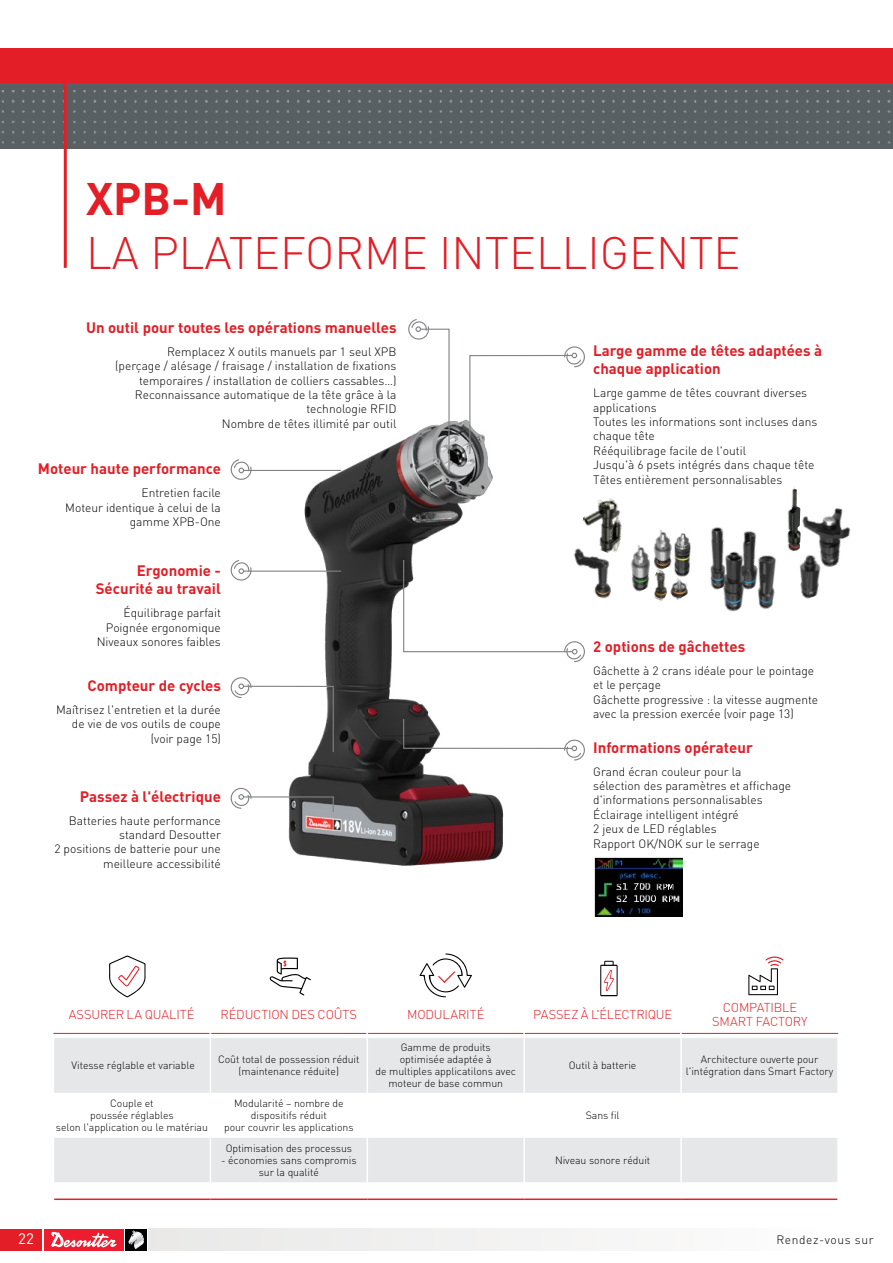
<style>
.page{position:relative;width:893px;height:1263px;background:#fff}
.page>*{position:absolute;margin:0;border:0;box-sizing:border-box;transform-origin:0 0}
.t1{font:300 45px "DIN";color:#e31e26}
.t2{font:700 45px "DIN";color:#e31e26}
.t3{font:700 15px/18px "DIN";color:#e31e26}
.t4{font:15px "DIN";color:#fff}
.t5{font:300 12.75px/13.5px "DIN";letter-spacing:-.015em;color:#e31e26;text-align:center}
.t6{font:300 12px/14.4px "DIN";color:#000;text-align:right}
.t7{font:300 12px "DIN";letter-spacing:.05em;color:#000}
.t8{font:300 10.5px/12px "DIN";letter-spacing:-.005em;color:#000;text-align:center}
</style>
<div class="page">
<div style="left:0;top:83px;width:893px;height:66px;background:#586063"></div>
<div style="left:0;top:49px;width:893px;height:34px;background:#e31e26"></div>
<div style="left:0;top:1229px;width:43px;height:21px;background:#e31e26"></div>
<svg style="left:125px;top:1229px;width:1px;height:21px"></svg>
<div style="left:126px;top:1229px;width:21px;height:21px;background:#000"></div>
<div style="left:44px;top:1229px;width:80px;height:21px;background:#ed1c2e"></div>
<svg style="left:51px;top:1231px;width:66px;height:16px"></svg>
<svg style="left:128px;top:1230px;width:16px;height:19px"></svg>
<div style="left:148px;top:1229px;width:675px;height:21px;background:#f3f2f1"></div>
<img style="left:271px;top:419px;width:233px;height:447px">
<hr style="left:244px;top:470px;width:97px;height:1px;background:#808285">
<svg style="left:230px;top:459px;width:22px;height:21px"></svg>
<hr style="left:244px;top:571px;width:97px;height:1px;background:#808285">
<svg style="left:230px;top:560px;width:22px;height:21px"></svg>
<svg style="left:406px;top:319px;width:44px;height:156px"></svg>
<svg style="left:403px;top:559px;width:182px;height:104px"></svg>
<svg style="left:469px;top:346px;width:116px;height:109px"></svg>
<svg style="left:230px;top:677px;width:104px;height:76px"></svg>
<svg style="left:403px;top:718px;width:182px;height:43px"></svg>
<svg style="left:230px;top:787px;width:104px;height:26px"></svg>
<img style="left:594px;top:856px;width:89px;height:60px">
<hr style="left:64px;top:80px;width:3px;height:188px;background:#e31e26">
<div style="left:54px;top:1038px;width:783px;height:144px;background:#e6e7e8"></div>
<svg style="left:54px;top:1093px;width:783px;height:44px"></svg>
<hr style="left:523px;top:1038px;width:2px;height:55px;background:#fff">
<hr style="left:680px;top:1038px;width:2px;height:55px;background:#fff">
<hr style="left:523px;top:1093px;width:2px;height:44px;background:#fff">
<hr style="left:680px;top:1093px;width:2px;height:44px;background:#fff">
<hr style="left:523px;top:1137px;width:2px;height:45px;background:#fff">
<hr style="left:680px;top:1137px;width:2px;height:45px;background:#fff">
<hr style="left:367px;top:1038px;width:1px;height:55px;background:#fff">
<hr style="left:367px;top:1093px;width:1px;height:44px;background:#fff">
<hr style="left:367px;top:1137px;width:1px;height:45px;background:#fff">
<hr style="left:210px;top:1038px;width:1px;height:55px;background:#fff">
<hr style="left:210px;top:1093px;width:1px;height:44px;background:#fff">
<hr style="left:210px;top:1137px;width:1px;height:45px;background:#fff">
<hr style="left:54px;top:1198px;width:156px;height:2px;background:#e31e26">
<hr style="left:210px;top:1198px;width:157px;height:2px;background:#e31e26">
<hr style="left:367px;top:1198px;width:157px;height:2px;background:#e31e26">
<hr style="left:524px;top:1198px;width:157px;height:2px;background:#e31e26">
<hr style="left:681px;top:1198px;width:156px;height:2px;background:#e31e26">
<hr style="left:53px;top:1033px;width:157px;height:1px;background:#e31e26">
<hr style="left:211px;top:1033px;width:156px;height:1px;background:#e31e26">
<hr style="left:368px;top:1033px;width:155px;height:1px;background:#e31e26">
<hr style="left:525px;top:1033px;width:155px;height:1px;background:#e31e26">
<hr style="left:682px;top:1033px;width:156px;height:1px;background:#e31e26">
<svg style="left:109px;top:956px;width:37px;height:41px"></svg>
<svg style="left:419px;top:953px;width:53px;height:44px"></svg>
<svg style="left:269px;top:957px;width:42px;height:38px"></svg>
<svg style="left:600px;top:961px;width:18px;height:35px"></svg>
<svg style="left:748px;top:956px;width:35px;height:39px"></svg>
<img style="left:562px;top:556px;width:49px;height:45px">
<img style="left:712px;top:527px;width:45px;height:13px">
<img style="left:710px;top:540px;width:65px;height:72px">
<img style="left:674px;top:576px;width:14px;height:24px">
<img style="left:675px;top:538px;width:15px;height:38px">
<img style="left:631px;top:545px;width:16px;height:47px">
<img style="left:639px;top:530px;width:49px;height:43px">
<img style="left:647px;top:569px;width:27px;height:32px">
<img style="left:574px;top:498px;width:61px;height:58px">
<img style="left:802px;top:508px;width:49px;height:55px">
<img style="left:799px;top:547px;width:39px;height:52px">
<img style="left:787px;top:487px;width:14px;height:64px">
<h1 class="t2" style="left:86px;top:169px;width:142px">XPB-M</h1>
<h1 class="t1" style="left:86px;top:225px;width:656px">LA PLATEFORME INTELLIGENTE</h1>
<p class="t3" style="left:86px;top:318px;width:312px">Un outil pour toutes les opérations manuelles</p>
<p class="t6" style="left:115px;top:344px;width:283px">Remplacez X outils manuels par 1 seul XPB<br>(perçage / alésage / fraisage / installation de fixations temporaires / installation de colliers cassables…)<br>Reconnaissance automatique de la tête grâce à la technologie RFID<br>Nombre de têtes illimité par outil</p>
<p class="t3" style="left:38px;top:459px;width:184px">Moteur haute performance</p>
<p class="t6" style="left:65px;top:485px;width:157px">Entretien facile<br>Moteur identique à celui de la gamme XPB-One</p>
<p class="t3" style="left:96px;top:561px;width:127px;text-align:right">Ergonomie -<br>Sécurité au travail</p>
<p class="t6" style="left:97px;top:606px;width:126px">Équilibrage parfait<br>Poignée ergonomique<br>Niveaux sonores faibles</p>
<p class="t3" style="left:88px;top:676px;width:135px">Compteur de cycles</p>
<p class="t6" style="left:56px;top:702px;width:166px">Maîtrisez l'entretien et la durée de vie de vos outils de coupe (voir page 15)</p>
<p class="t3" style="left:80px;top:787px;width:142px">Passez à l'électrique</p>
<p class="t6" style="left:54px;top:813px;width:168px">Batteries haute performance standard Desoutter<br>2 positions de batterie pour une meilleure accessibilité</p>
<p class="t3" style="left:593px;top:341px;width:230px">Large gamme de têtes adaptées à chaque application</p>
<p class="t6" style="left:593px;top:386px;width:226px;text-align:left">Large gamme de têtes couvrant diverses applications<br>Toutes les informations sont incluses dans chaque tête<br>Rééquilibrage facile de l'outil<br>Jusqu'à 6 psets intégrés dans chaque tête<br>Têtes entièrement personnalisables</p>
<p class="t3" style="left:593px;top:637px;width:153px">2 options de gâchettes</p>
<p class="t6" style="left:593px;top:663px;width:226px;text-align:left">Gâchette à 2 crans idéale pour le pointage et le perçage<br>Gâchette progressive : la vitesse augmente avec la pression exercée (voir page 13)</p>
<p class="t3" style="left:593px;top:737px;width:161px">Informations opérateur</p>
<p class="t6" style="left:593px;top:764px;width:199px;text-align:left">Grand écran couleur pour la sélection des paramètres et affichage d'informations personnalisables<br>Éclairage intelligent intégré<br>2 jeux de LED réglables<br>Rapport OK/NOK sur le serrage</p>
<p class="t5" style="left:69px;top:1008px;width:127px">ASSURER LA QUALITÉ</p>
<p class="t5" style="left:221px;top:1008px;width:138px">RÉDUCTION DES COÛTS</p>
<p class="t5" style="left:407px;top:1008px;width:79px">MODULARITÉ</p>
<p class="t5" style="left:533px;top:1008px;width:140px">PASSEZ À L'ÉLECTRIQUE</p>
<p class="t5" style="left:712px;top:1001px;width:97px">COMPATIBLE<br>SMART FACTORY</p>
<p class="t8" style="left:72px;top:1059px;width:125px">Vitesse réglable et variable</p>
<p class="t8" style="left:218px;top:1053px;width:143px">Coût total de possession réduit (maintenance réduite)</p>
<p class="t8" style="left:375px;top:1041px;width:142px">Gamme de produits<br>optimisée adaptée à<br>de multiples applicatilons avec moteur de base commun</p>
<p class="t8" style="left:569px;top:1059px;width:69px">Outil à batterie</p>
<p class="t8" style="left:686px;top:1053px;width:149px">Architecture ouverte pour l'intégration dans Smart Factory</p>
<p class="t8" style="left:56px;top:1097px;width:153px">Couple et<br>poussée réglables<br>selon l'application ou le matériau</p>
<p class="t8" style="left:224px;top:1097px;width:131px">Modularité – nombre de dispositifs réduit<br>pour couvrir les applications</p>
<p class="t8" style="left:586px;top:1109px;width:35px">Sans fil</p>
<p class="t8" style="left:226px;top:1142px;width:128px">Optimisation des processus</p>
<p class="t8" style="left:221px;top:1154px;width:137px">- économies sans compromis sur la qualité</p>
<p class="t8" style="left:555px;top:1154px;width:97px">Niveau sonore réduit</p>
<p class="t4" style="left:18px;top:1229px;width:17px">22</p>
<p class="t7" style="left:776px;top:1232px;width:99px">Rendez-vous sur</p>
</div>
